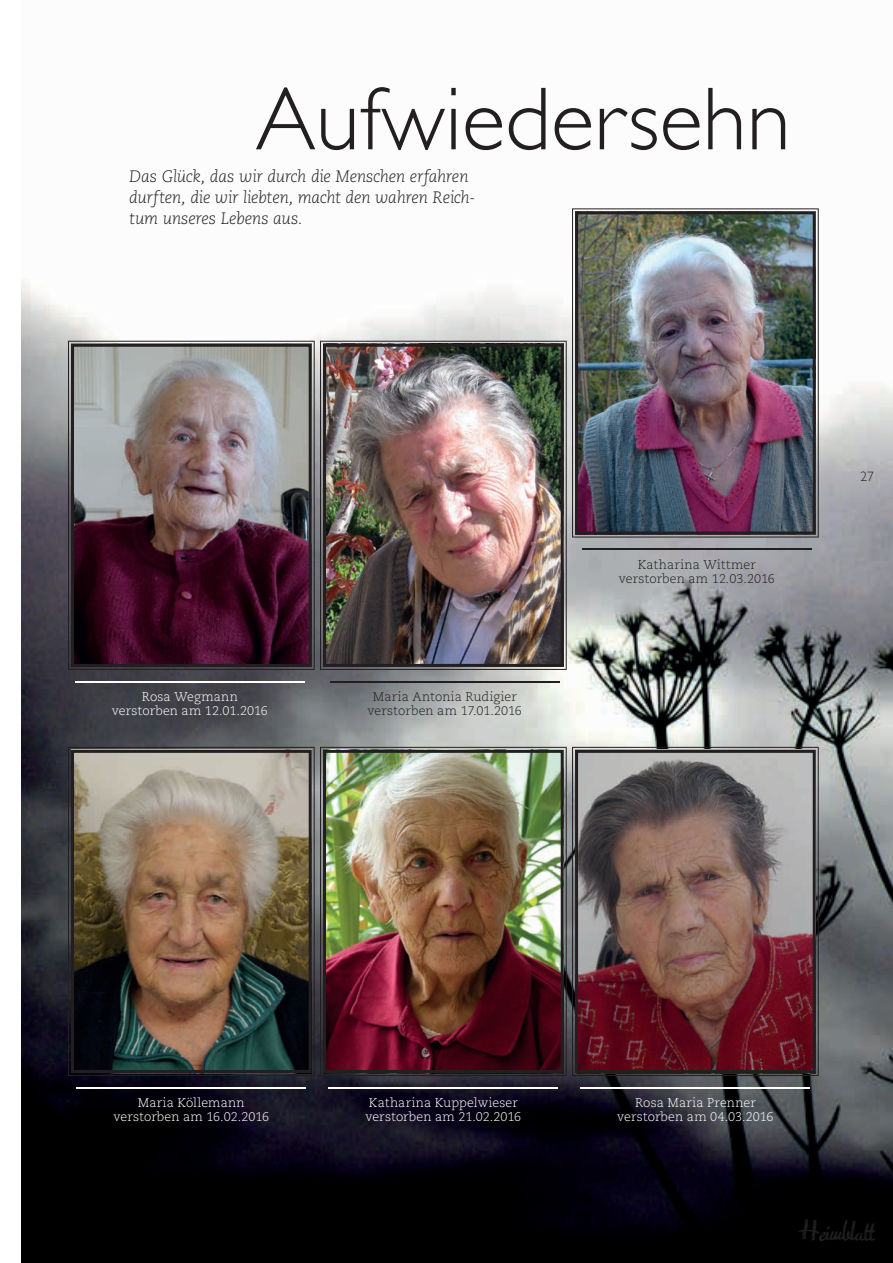
<style>
.page{position:relative;width:893px;height:1263px;background:#fff}
.page>*{position:absolute;margin:0;border:0;box-sizing:border-box;transform-origin:0 0}
.t1{font:300 90px "Gill Sans";color:#231f20}
.t2{font:18.45px "Advert";color:#231f20}
.t3{font:italic 300 16.5px/21.3px "Caecilia LT Std";letter-spacing:-.02em;color:#231f20}
.t4{font:300 13.5px "Gill Sans";color:#231f20}
.t5{font:300 12.6px/14.4px "Caecilia LT Std";letter-spacing:.005em;color:#fff;text-align:center}
.t6{font:300 12.6px/14.4px "Caecilia LT Std";letter-spacing:.005em;color:#231f20;text-align:center}
</style>
<div class="page">
<img style="left:21px;top:279px;width:872px;height:984px">
<svg style="left:68px;top:341px;width:247px;height:329px;background:#646366"></svg>
<svg style="left:71px;top:344px;width:241px;height:323px;background:#6c555e"></svg>
<hr style="left:75px;top:681px;width:230px;height:1px;background:#fff">
<svg style="left:68px;top:747px;width:247px;height:329px;background:#3e3f42"></svg>
<img style="left:71px;top:750px;width:241px;height:323px">
<hr style="left:77px;top:1087px;width:229px;height:1px;background:#fff">
<svg style="left:320px;top:341px;width:247px;height:329px;background:#7c7c7c"></svg>
<img style="left:323px;top:344px;width:241px;height:323px">
<hr style="left:330px;top:681px;width:230px;height:1px;background:#231f20">
<svg style="left:320px;top:747px;width:247px;height:329px;background:#585455"></svg>
<img style="left:323px;top:750px;width:241px;height:323px">
<hr style="left:329px;top:1087px;width:229px;height:1px;background:#fff">
<svg style="left:572px;top:747px;width:247px;height:329px;background:#5f595c"></svg>
<svg style="left:575px;top:750px;width:241px;height:323px;background:#785556"></svg>
<hr style="left:581px;top:1087px;width:229px;height:1px;background:#fff">
<svg style="left:572px;top:208px;width:247px;height:329px"></svg>
<img style="left:575px;top:211px;width:241px;height:323px">
<hr style="left:582px;top:549px;width:230px;height:1px;background:#231f20">
<h1 class="t1" style="left:256px;top:68px;width:537px">Aufwiedersehn</h1>
<h3 class="t3" style="left:129px;top:166px;width:347px">Das Glück, das wir durch die Menschen erfahren durften, die wir liebten, macht den wahren Reich&shy;tum unseres Lebens aus.</h3>
<p class="t5" style="left:112px;top:690px;width:157px">Rosa Wegmann verstorben am 12.01.2016</p>
<p class="t6" style="left:368px;top:690px;width:156px">Maria Antonia Rudigier verstorben am 17.01.2016</p>
<p class="t6" style="left:619px;top:557px;width:158px">Katharina Wittmer verstorben am 12.03.2016</p>
<p class="t4" style="left:860px;top:469px;width:15px">27</p>
<p class="t5" style="left:113px;top:1096px;width:157px">Maria Köllemann verstorben am 16.02.2016</p>
<p class="t5" style="left:365px;top:1096px;width:157px;text-align:left">Katharina Kuppelwieser verstorben am 21.02.2016</p>
<p class="t5" style="left:617px;top:1096px;width:158px">Rosa Maria Prenner verstorben am 04.03.2016</p>
<h2 class="t2" style="left:797px;top:1222px;width:78px">Heimblatt</h2>
</div>
